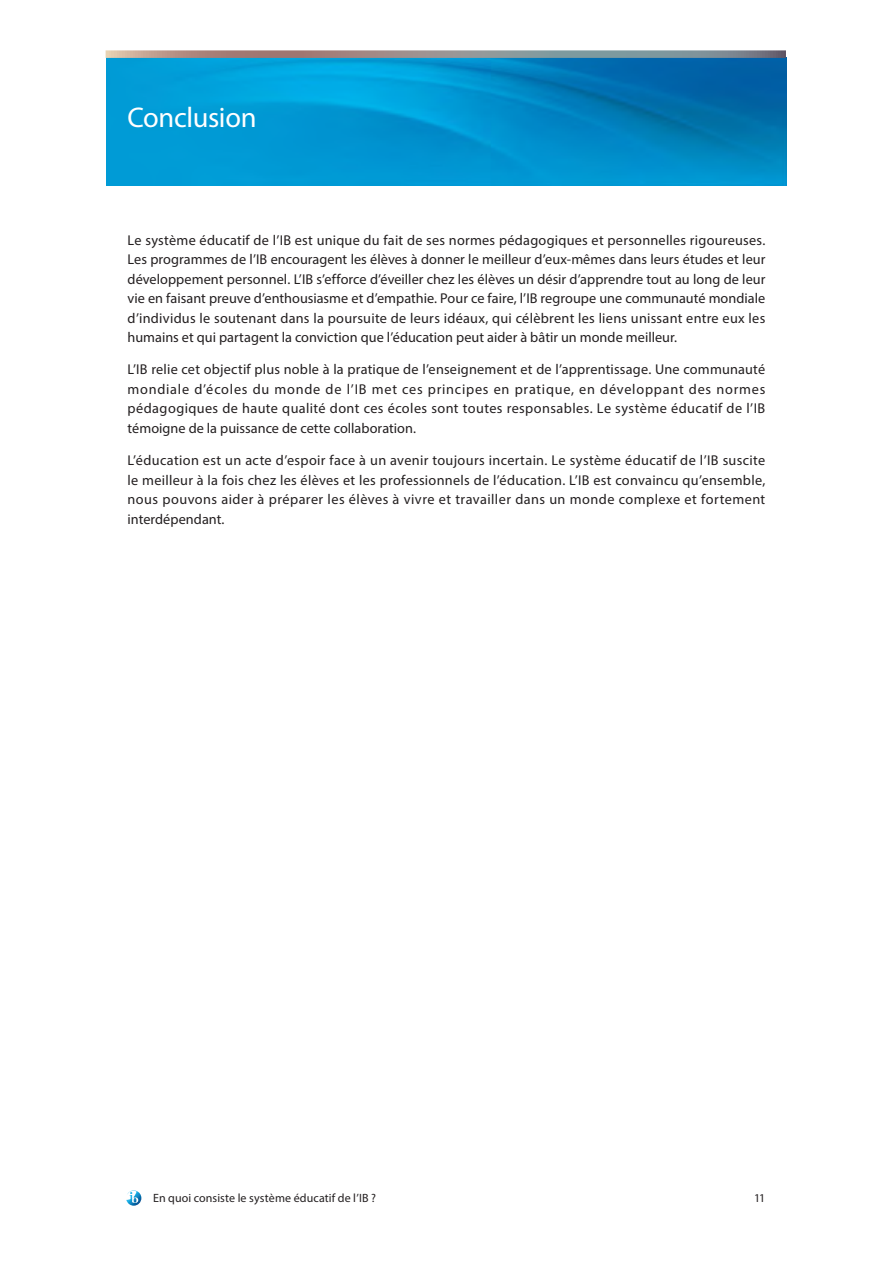
<style>
.page{position:relative;width:893px;height:1263px;background:#fff}
.page>*{position:absolute;margin:0;border:0;box-sizing:border-box;transform-origin:0 0}
.Heading_2{font:28.5px "Myriad Pro";letter-spacing:-.015em;color:#fff}
.Body{font:14.25px/19.5px "Myriad Pro";letter-spacing:.005em;color:#231f20;text-align:justify}
.t1{font:12px "Myriad Pro";letter-spacing:.01em;color:#231f20}
</style>
<div class="page">
<svg style="left:126px;top:1190px;width:15px;height:16px"></svg>
<img style="left:106px;top:58px;width:681px;height:127px">
<svg style="left:106px;top:50px;width:680px;height:8px;background:#999493"></svg>
<p class="Heading_2" style="left:127px;top:99px;width:131px">Conclusion</p>
<p class="Body" style="left:128px;top:230px;width:639px">Le système éducatif de l’IB est unique du fait de ses normes pédagogiques et personnelles rigoureuses.<br>Les programmes de l’IB encouragent les élèves à donner le meilleur d’eux-mêmes dans leurs études et leur développement personnel. L’IB s’efforce d’éveiller chez les élèves un désir d’apprendre tout au long de leur vie en faisant preuve d’enthousiasme et d’empathie. Pour ce faire, l’IB regroupe une communauté mondiale d’individus le soutenant dans la poursuite de leurs idéaux, qui célèbrent les liens unissant entre eux les humains et qui partagent la conviction que l’éducation peut aider à bâtir un monde meilleur.</p>
<p class="Body" style="left:128px;top:360px;width:639px">L’IB relie cet objectif plus noble à la pratique de l’enseignement et de l’apprentissage. Une communauté mondiale d’écoles du monde de l’IB met ces principes en pratique, en développant des normes pédagogiques de haute qualité dont ces écoles sont toutes responsables. Le système éducatif de l’IB témoigne de la puissance de cette collaboration.</p>
<p class="Body" style="left:128px;top:450px;width:639px">L’éducation est un acte d’espoir face à un avenir toujours incertain. Le système éducatif de l’IB suscite le meilleur à la fois chez les élèves et les professionnels de l’éducation. L’IB est convaincu qu’ensemble, nous pouvons aider à préparer les élèves à vivre et travailler dans un monde complexe et fortement interdépendant.</p>
<p class="t1" style="left:153px;top:1190px;width:224px">En quoi consiste le système éducatif de l’IB ?</p>
<p class="t1" style="left:754px;top:1190px;width:13px">11</p>
</div>
